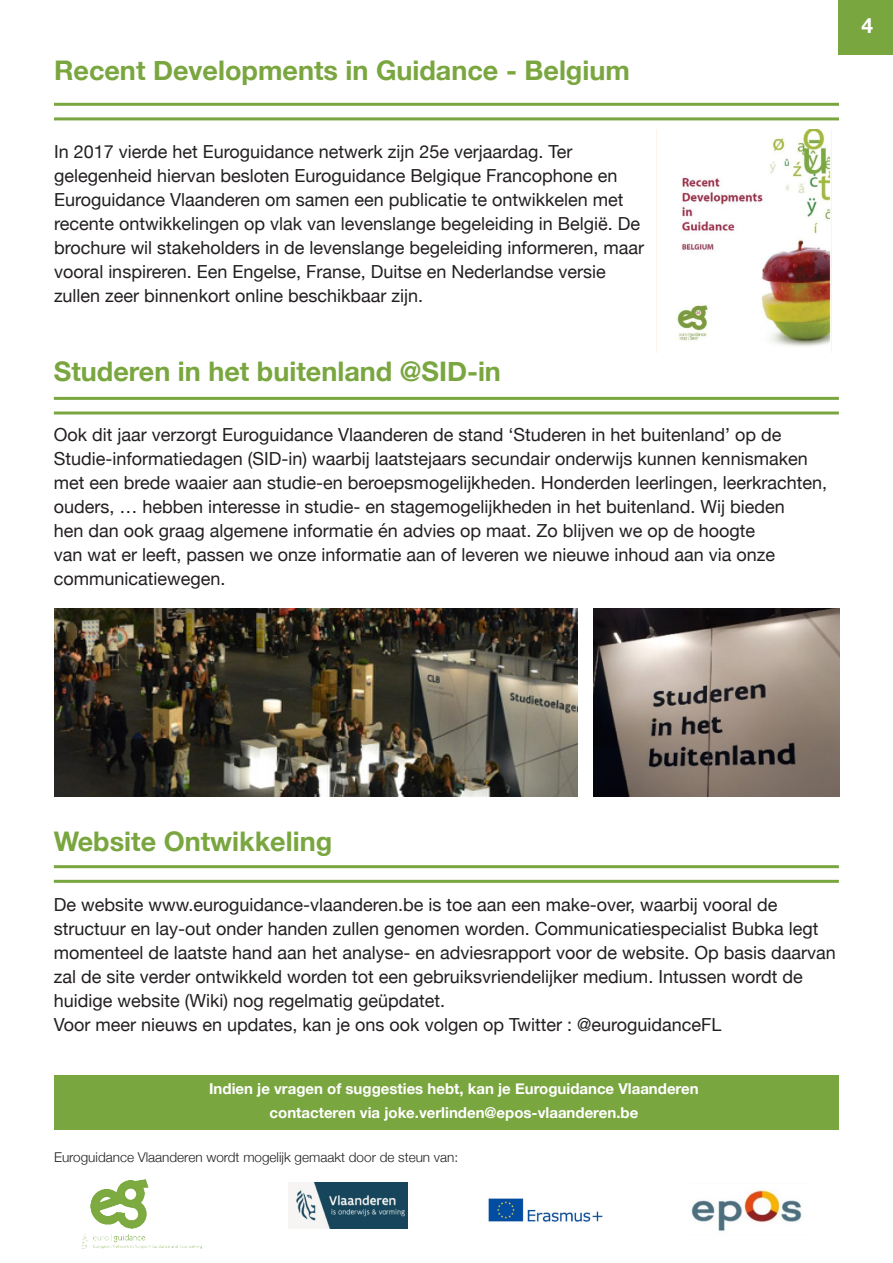
<style>
.page{position:relative;width:893px;height:1263px;background:#fff}
.page>*{position:absolute;margin:0;border:0;box-sizing:border-box;transform-origin:0 0}
.t1{font:700 27px "Helvetica Neue";color:#7aa640}
.t2{font:700 21px "Helvetica Neue";color:#fff}
.t3{font:18px/24px "Helvetica Neue";color:#231f20}
.t4{font:700 15px/24px "Helvetica Neue";color:#fff;text-align:center}
.t5{font:300 13.5px "Helvetica Neue";color:#231f20}
</style>
<div class="page">
<hr style="left:54px;top:103px;width:785px;height:3px;background:#7aa640">
<hr style="left:54px;top:117px;width:785px;height:3px;background:#7aa640">
<img style="left:677px;top:130px;width:155px;height:223px">
<img style="left:54px;top:608px;width:524px;height:188px">
<img style="left:593px;top:608px;width:246px;height:188px">
<div style="left:54px;top:1075px;width:785px;height:54px;background:#7aa640"></div>
<img style="left:82px;top:1180px;width:120px;height:68px">
<img style="left:289px;top:1183px;width:118px;height:46px">
<img style="left:488px;top:1198px;width:115px;height:24px">
<img style="left:691px;top:1190px;width:111px;height:41px">
<div style="left:839px;top:0;width:54px;height:54px;background:#7aa640"></div>
<hr style="left:54px;top:397px;width:785px;height:3px;background:#7aa640">
<hr style="left:54px;top:411px;width:785px;height:3px;background:#7aa640">
<hr style="left:54px;top:865px;width:785px;height:3px;background:#7aa640">
<hr style="left:54px;top:880px;width:785px;height:3px;background:#7aa640">
<p class="t1" style="left:54px;top:50px;width:577px">Recent Developments in Guidance - Belgium</p>
<p class="t3" style="left:54px;top:141px;width:592px">In 2017 vierde het Euroguidance netwerk zijn 25e verjaardag. Ter gelegenheid hiervan besloten Euroguidance Belgique Francophone en Euroguidance Vlaanderen om samen een publicatie te ontwikkelen met recente ontwikkelingen op vlak van levenslange begeleiding in België. De brochure wil stakeholders in de levenslange begeleiding informeren, maar vooral inspireren. Een Engelse, Franse, Duitse en Nederlandse versie zullen zeer binnenkort online beschikbaar zijn.</p>
<p class="t1" style="left:54px;top:350px;width:449px">Studeren in het buitenland @SID-in</p>
<p class="t3" style="left:54px;top:424px;width:775px">Ook dit jaar verzorgt Euroguidance Vlaanderen de stand ‘Studeren in het buitenland’ op de Studie-informatiedagen (SID-in) waarbij laatstejaars secundair onderwijs kunnen kennismaken met een brede waaier aan studie-en beroepsmogelijkheden. Honderden leerlingen, leerkrachten, ouders, … hebben interesse in studie- en stagemogelijkheden in het buitenland. Wij bieden<br>hen dan ook graag algemene informatie én advies op maat. Zo blijven we op de hoogte<br>van wat er leeft, passen we onze informatie aan of leveren we nieuwe inhoud aan via onze communicatiewegen.</p>
<p class="t2" style="left:861px;top:9px;width:13px">4</p>
<p class="t1" style="left:54px;top:820px;width:280px">Website Ontwikkeling</p>
<p class="t3" style="left:54px;top:894px;width:783px">De website www.euroguidance-vlaanderen.be is toe aan een make-over, waarbij vooral de structuur en lay-out onder handen zullen genomen worden. Communicatiespecialist Bubka legt momenteel de laatste hand aan het analyse- en adviesrapport voor de website. Op basis daarvan zal de site verder ontwikkeld worden tot een gebruiksvriendelijker medium. Intussen wordt de huidige website (Wiki) nog regelmatig geüpdatet.</p>
<p class="t3" style="left:54px;top:1014px;width:669px">Voor meer nieuws en updates, kan je ons ook volgen op Twitter : @euroguidanceFL</p>
<p class="t4" style="left:209px;top:1077px;width:491px">Indien je vragen of suggesties hebt, kan je Euroguidance Vlaanderen contacteren via joke.verlinden@epos-vlaanderen.be</p>
<p class="t5" style="left:54px;top:1146px;width:406px">Euroguidance Vlaanderen wordt mogelijk gemaakt door de steun van:</p>
</div>
